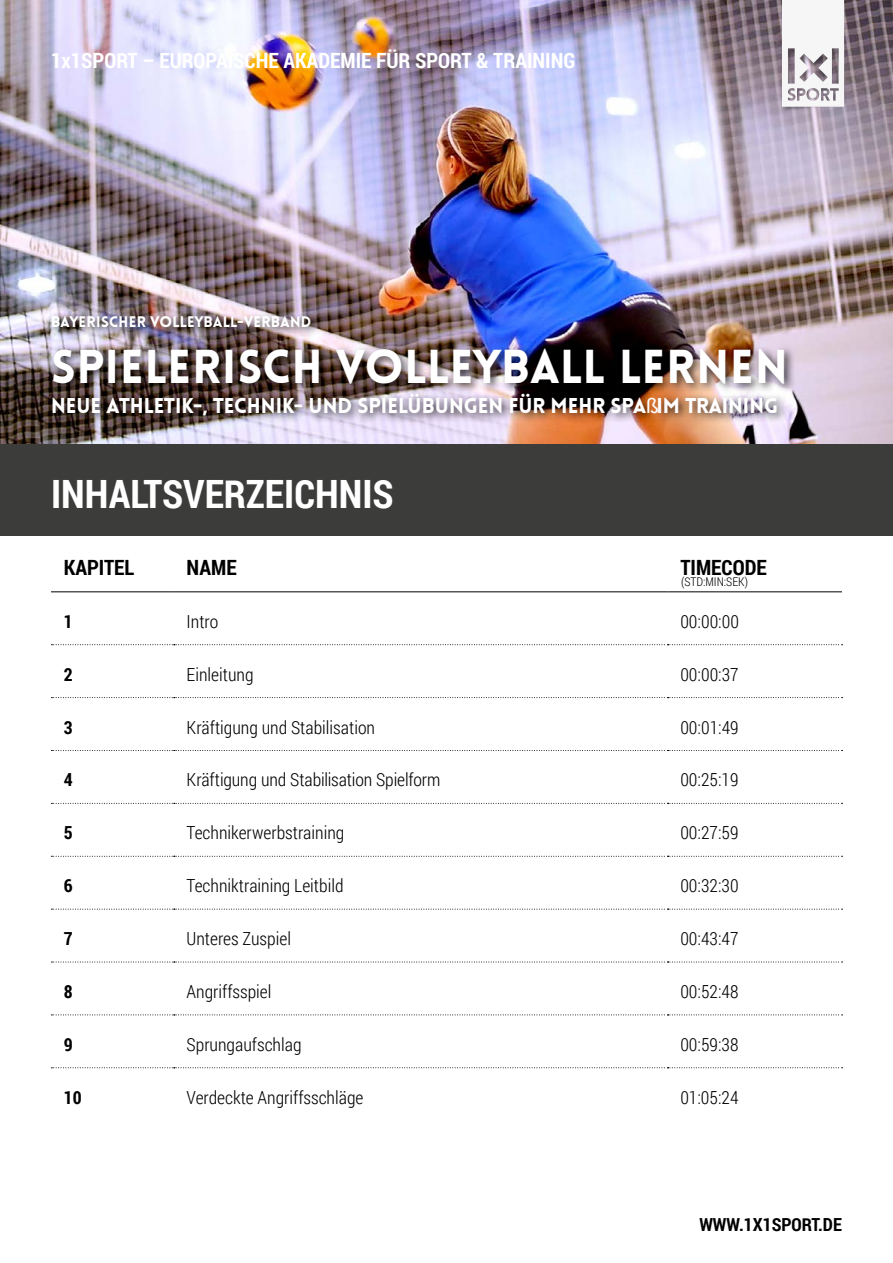
<style>
.page{position:relative;width:893px;height:1263px;background:#fff}
.page>*{position:absolute;margin:0;border:0;box-sizing:border-box;transform-origin:0 0}
.t1{font:900 46.5px "Lovelo";letter-spacing:.01em;color:#fff}
.t2{font:700 39px "Roboto Condensed";color:#fff}
.t3{font:900 21px "Lovelo";color:#fff}
.t4{font:700 21px "Roboto Condensed";color:#fff}
.t5{font:700 21px "Roboto Condensed";color:#000}
.t6{font:300 18px "Roboto Condensed";color:#000}
.t7{font:700 18px "Roboto Condensed";color:#000}
.t8{font:900 15px "Lovelo";color:#fff}
.t9{font:300 12px "Roboto Condensed";color:#000}
</style>
<div class="page">
<img style="left:0;top:0;width:893px;height:444px">
<div style="left:47px;top:311px;width:748px;height:115px;background:#000;opacity:.75"></div>
<svg style="left:51px;top:803px;width:792px;height:1px"></svg>
<svg style="left:51px;top:856px;width:792px;height:1px"></svg>
<svg style="left:51px;top:909px;width:792px;height:1px"></svg>
<svg style="left:51px;top:962px;width:792px;height:1px"></svg>
<svg style="left:51px;top:1014px;width:792px;height:1px"></svg>
<svg style="left:51px;top:1067px;width:792px;height:1px"></svg>
<svg style="left:51px;top:644px;width:792px;height:1px"></svg>
<svg style="left:51px;top:697px;width:792px;height:1px"></svg>
<svg style="left:51px;top:750px;width:792px;height:1px"></svg>
<hr style="left:51px;top:591px;width:123px;height:1px;background:#000">
<hr style="left:174px;top:591px;width:494px;height:1px;background:#000">
<hr style="left:668px;top:591px;width:174px;height:1px;background:#000">
<div style="left:0;top:444px;width:893px;height:92px;background:#3c3c3b"></div>
<img style="left:778px;top:8px;width:74px;height:108px">
<svg style="left:782px;top:0;width:62px;height:107px"></svg>
<p class="t4" style="left:51px;top:46px;width:526px">1x1SPORT – EUROPÄISCHE AKADEMIE FÜR SPORT &amp; TRAINING</p>
<p class="t8" style="left:51px;top:313px;width:262px">BAYERISCHER VOLLEYBALL-VERBAND</p>
<h1 class="t1" style="left:51px;top:338px;width:738px">SPIELERISCH VOLLEYBALL LERNEN</h1>
<p class="t3" style="left:51px;top:393px;width:729px">NEUE ATHLETIK-, TECHNIK- UND SPIELÜBUNGEN FÜR MEHR SPAß IM TRAINING</p>
<h2 class="t2" style="left:51px;top:466px;width:344px">INHALTSVERZEICHNIS</h2>
<p class="t5" style="left:64px;top:553px;width:72px">KAPITEL</p>
<p class="t5" style="left:187px;top:553px;width:52px">NAME</p>
<p class="t5" style="left:680px;top:553px;width:88px">TIMECODE</p>
<p class="t7" style="left:64px;top:609px;width:10px">1</p>
<p class="t6" style="left:187px;top:609px;width:33px">Intro</p>
<p class="t6" style="left:680px;top:609px;width:60px">00:00:00</p>
<p class="t7" style="left:64px;top:661px;width:10px">2</p>
<p class="t6" style="left:187px;top:662px;width:68px">Einleitung</p>
<p class="t6" style="left:680px;top:662px;width:60px">00:00:37</p>
<p class="t7" style="left:64px;top:714px;width:10px">3</p>
<p class="t6" style="left:187px;top:715px;width:190px">Kräftigung und Stabilisation</p>
<p class="t6" style="left:680px;top:715px;width:60px">00:01:49</p>
<p class="t7" style="left:64px;top:767px;width:10px">4</p>
<p class="t6" style="left:187px;top:767px;width:255px">Kräftigung und Stabilisation Spielform</p>
<p class="t6" style="left:680px;top:767px;width:60px">00:25:19</p>
<p class="t7" style="left:64px;top:820px;width:10px">5</p>
<p class="t6" style="left:187px;top:820px;width:159px">Technikerwerbstraining</p>
<p class="t6" style="left:680px;top:820px;width:60px">00:27:59</p>
<p class="t7" style="left:64px;top:873px;width:10px">6</p>
<p class="t6" style="left:187px;top:873px;width:158px">Techniktraining Leitbild</p>
<p class="t6" style="left:680px;top:873px;width:60px">00:32:30</p>
<p class="t7" style="left:64px;top:926px;width:10px">7</p>
<p class="t6" style="left:187px;top:926px;width:106px">Unteres Zuspiel</p>
<p class="t6" style="left:680px;top:926px;width:60px">00:43:47</p>
<p class="t7" style="left:64px;top:979px;width:10px">8</p>
<p class="t6" style="left:187px;top:979px;width:86px">Angriffsspiel</p>
<p class="t6" style="left:680px;top:979px;width:60px">00:52:48</p>
<p class="t7" style="left:64px;top:1032px;width:10px">9</p>
<p class="t6" style="left:187px;top:1032px;width:116px">Sprungaufschlag</p>
<p class="t6" style="left:680px;top:1032px;width:60px">00:59:38</p>
<p class="t7" style="left:64px;top:1085px;width:19px">10</p>
<p class="t6" style="left:187px;top:1085px;width:178px">Verdeckte Angriffsschläge</p>
<p class="t6" style="left:680px;top:1085px;width:60px">01:05:24</p>
<p class="t9" style="left:681px;top:574px;width:68px">(STD:MIN:SEK)</p>
<p class="t7" style="left:699px;top:1212px;width:144px">WWW.1X1SPORT.DE</p>
</div>
